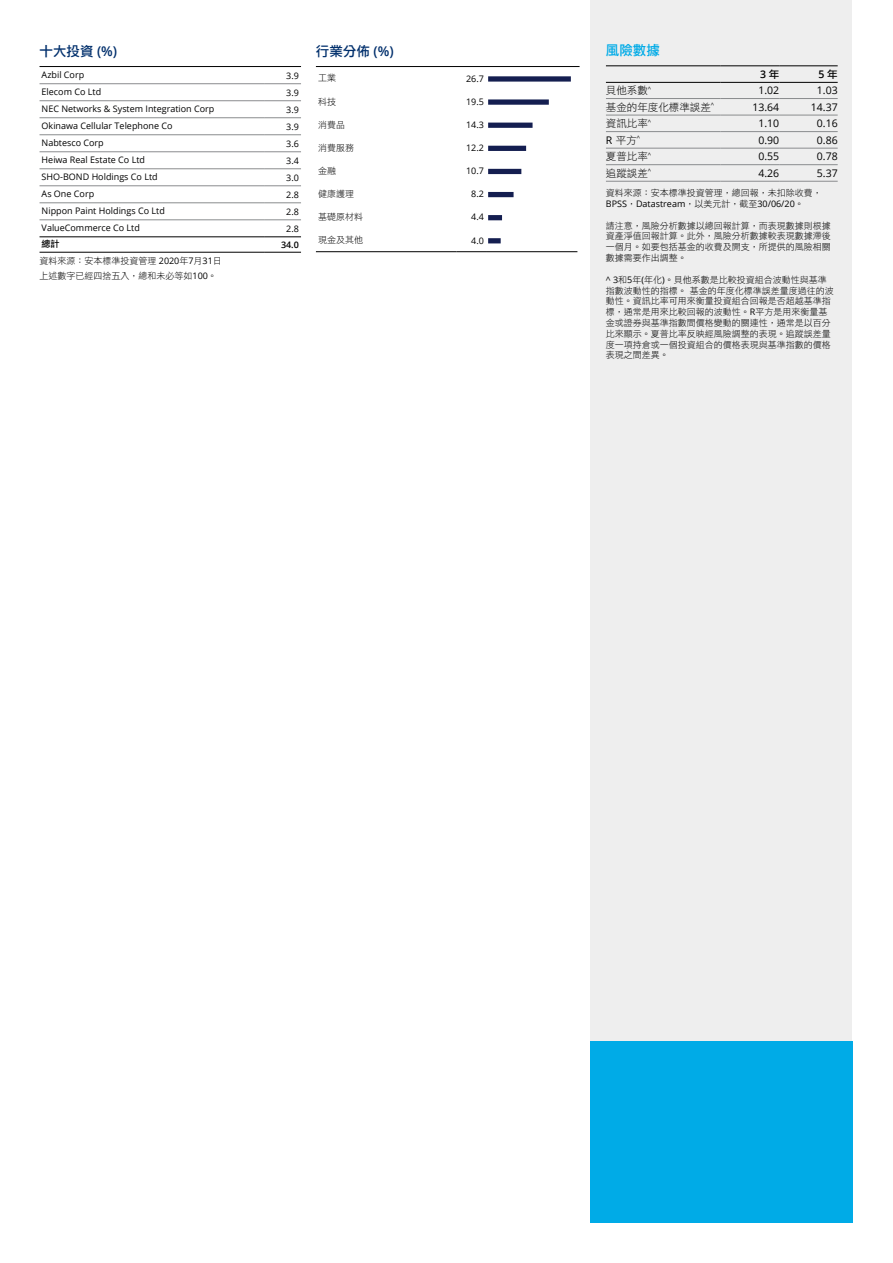
<style>
.page{position:relative;width:893px;height:1263px;background:#fff}
.page>*{position:absolute;margin:0;border:0;box-sizing:border-box;transform-origin:0 0}
.Open_Sans_SemilBold{font:13.5px "DF Li Hei HK W5";color:#002f6c}
.Open_Sans_SemilBold-2{font:13.5px "DF Li Hei HK W5";color:#00abe7}
.Open_Sans_7pt_Black{font:10.5px "Open Sans";color:#000}
.Open_Sans_7pt_Black-2{font:10.5px "DF Li Hei HK W3";color:#000}
.Open_Sans_SemiBold_7{font:600 10.5px "Open Sans";color:#000}
.Open_Sans_6pt_Black{font:9px/10.8px "DF Li Hei HK W3";color:#000}
.Open_Sans_6pt_Black-2{font:9px "Open Sans";color:#000}
.Open_Sans_SemiBold_6{font:600 9px "Open Sans";color:#000}
.Open_Sans_SemiBold_6-2{font:9px "DF Li Hei HK W5";color:#000}
.s1{font-family:"Open Sans";font-weight:600}
.s2{font-family:"Open Sans"}
.s3{font-family:"DF Li Hei HK W5";font-weight:400}
</style>
<div class="page">
<div style="left:590px;top:0;width:262px;height:1219px;background:#eee"></div>
<hr style="left:40px;top:66px;width:261px;height:1px;background:#000">
<hr style="left:40px;top:83px;width:225px;height:1px;background:#8a8c8e">
<hr style="left:265px;top:83px;width:36px;height:1px;background:#8a8c8e">
<hr style="left:40px;top:100px;width:225px;height:1px;background:#8a8c8e">
<hr style="left:265px;top:100px;width:36px;height:1px;background:#8a8c8e">
<hr style="left:40px;top:117px;width:225px;height:1px;background:#8a8c8e">
<hr style="left:265px;top:117px;width:36px;height:1px;background:#8a8c8e">
<hr style="left:40px;top:134px;width:225px;height:1px;background:#8a8c8e">
<hr style="left:265px;top:134px;width:36px;height:1px;background:#8a8c8e">
<hr style="left:40px;top:152px;width:225px;height:1px;background:#8a8c8e">
<hr style="left:265px;top:152px;width:36px;height:1px;background:#8a8c8e">
<hr style="left:40px;top:169px;width:225px;height:1px;background:#8a8c8e">
<hr style="left:265px;top:169px;width:36px;height:1px;background:#8a8c8e">
<hr style="left:40px;top:186px;width:225px;height:1px;background:#8a8c8e">
<hr style="left:265px;top:186px;width:36px;height:1px;background:#8a8c8e">
<hr style="left:40px;top:203px;width:225px;height:1px;background:#8a8c8e">
<hr style="left:265px;top:203px;width:36px;height:1px;background:#8a8c8e">
<hr style="left:40px;top:220px;width:225px;height:1px;background:#8a8c8e">
<hr style="left:265px;top:220px;width:36px;height:1px;background:#8a8c8e">
<hr style="left:40px;top:237px;width:225px;height:1px;background:#000">
<hr style="left:40px;top:252px;width:225px;height:1px;background:#000">
<hr style="left:265px;top:237px;width:36px;height:1px;background:#000">
<hr style="left:265px;top:252px;width:36px;height:1px;background:#000">
<hr style="left:316px;top:66px;width:264px;height:1px;background:#000">
<hr style="left:316px;top:251px;width:140px;height:1px;background:#000">
<hr style="left:456px;top:251px;width:30px;height:1px;background:#000">
<hr style="left:486px;top:251px;width:91px;height:1px;background:#000">
<div style="left:488px;top:76px;width:83px;height:6px;background:#141e50"></div>
<div style="left:488px;top:99px;width:61px;height:6px;background:#141e50"></div>
<div style="left:488px;top:123px;width:45px;height:5px;background:#141e50"></div>
<div style="left:488px;top:146px;width:38px;height:5px;background:#141e50"></div>
<div style="left:488px;top:169px;width:33px;height:5px;background:#141e50"></div>
<div style="left:488px;top:192px;width:26px;height:5px;background:#141e50"></div>
<div style="left:488px;top:215px;width:14px;height:5px;background:#141e50"></div>
<div style="left:488px;top:238px;width:13px;height:5px;background:#141e50"></div>
<hr style="left:606px;top:65px;width:115px;height:1px;background:#000">
<hr style="left:721px;top:65px;width:58px;height:1px;background:#000">
<hr style="left:779px;top:65px;width:59px;height:1px;background:#000">
<hr style="left:606px;top:82px;width:115px;height:1px;background:#000">
<hr style="left:721px;top:82px;width:58px;height:1px;background:#000">
<hr style="left:779px;top:82px;width:59px;height:1px;background:#000">
<hr style="left:606px;top:98px;width:115px;height:1px;background:#8a8c8e">
<hr style="left:721px;top:98px;width:58px;height:1px;background:#8a8c8e">
<hr style="left:779px;top:98px;width:59px;height:1px;background:#8a8c8e">
<hr style="left:606px;top:115px;width:115px;height:1px;background:#8a8c8e">
<hr style="left:721px;top:115px;width:58px;height:1px;background:#8a8c8e">
<hr style="left:779px;top:115px;width:59px;height:1px;background:#8a8c8e">
<hr style="left:606px;top:131px;width:115px;height:1px;background:#8a8c8e">
<hr style="left:721px;top:131px;width:58px;height:1px;background:#8a8c8e">
<hr style="left:779px;top:131px;width:59px;height:1px;background:#8a8c8e">
<hr style="left:606px;top:148px;width:115px;height:1px;background:#8a8c8e">
<hr style="left:721px;top:148px;width:58px;height:1px;background:#8a8c8e">
<hr style="left:779px;top:148px;width:59px;height:1px;background:#8a8c8e">
<hr style="left:606px;top:164px;width:115px;height:1px;background:#8a8c8e">
<hr style="left:721px;top:164px;width:58px;height:1px;background:#8a8c8e">
<hr style="left:779px;top:164px;width:59px;height:1px;background:#8a8c8e">
<hr style="left:606px;top:181px;width:115px;height:1px;background:#8a8c8e">
<hr style="left:721px;top:181px;width:58px;height:1px;background:#8a8c8e">
<hr style="left:779px;top:181px;width:59px;height:1px;background:#8a8c8e">
<div style="left:590px;top:1041px;width:263px;height:181px;background:#00abe7"></div>
<p class="Open_Sans_SemilBold" style="left:40px;top:43px;width:79px">十大投資 <span class="s1">(%)</span></p>
<p class="Open_Sans_6pt_Black-2" style="left:42px;top:68px;width:44px">Azbil Corp</p>
<p class="Open_Sans_6pt_Black-2" style="left:286px;top:69px;width:14px">3.9</p>
<p class="Open_Sans_6pt_Black-2" style="left:42px;top:85px;width:61px">Elecom Co Ltd</p>
<p class="Open_Sans_6pt_Black-2" style="left:286px;top:86px;width:14px">3.9</p>
<p class="Open_Sans_6pt_Black-2" style="left:42px;top:102px;width:174px">NEC Networks &amp; System Integration Corp</p>
<p class="Open_Sans_6pt_Black-2" style="left:286px;top:103px;width:14px">3.9</p>
<p class="Open_Sans_6pt_Black-2" style="left:42px;top:119px;width:132px">Okinawa Cellular Telephone Co</p>
<p class="Open_Sans_6pt_Black-2" style="left:286px;top:120px;width:14px">3.9</p>
<p class="Open_Sans_6pt_Black-2" style="left:42px;top:136px;width:64px">Nabtesco Corp</p>
<p class="Open_Sans_6pt_Black-2" style="left:286px;top:137px;width:14px">3.6</p>
<p class="Open_Sans_6pt_Black-2" style="left:42px;top:153px;width:105px">Heiwa Real Estate Co Ltd</p>
<p class="Open_Sans_6pt_Black-2" style="left:286px;top:154px;width:14px">3.4</p>
<p class="Open_Sans_6pt_Black-2" style="left:42px;top:170px;width:118px">SHO-BOND Holdings Co Ltd</p>
<p class="Open_Sans_6pt_Black-2" style="left:286px;top:171px;width:14px">3.0</p>
<p class="Open_Sans_6pt_Black-2" style="left:42px;top:187px;width:54px">As One Corp</p>
<p class="Open_Sans_6pt_Black-2" style="left:286px;top:188px;width:14px">2.8</p>
<p class="Open_Sans_6pt_Black-2" style="left:42px;top:204px;width:125px">Nippon Paint Holdings Co Ltd</p>
<p class="Open_Sans_6pt_Black-2" style="left:286px;top:205px;width:14px">2.8</p>
<p class="Open_Sans_6pt_Black-2" style="left:42px;top:221px;width:100px">ValueCommerce Co Ltd</p>
<p class="Open_Sans_6pt_Black-2" style="left:286px;top:222px;width:14px">2.8</p>
<p class="Open_Sans_SemiBold_6-2" style="left:42px;top:239px;width:20px">總計</p>
<p class="Open_Sans_SemiBold_6" style="left:281px;top:238px;width:19px">34.0</p>
<p class="Open_Sans_6pt_Black" style="left:40px;top:255px;width:184px">資料來源：安本標準投資管理 <span class="s2">2020</span>年<span class="s2">7</span>月<span class="s2">31</span>日</p>
<p class="Open_Sans_6pt_Black" style="left:40px;top:270px;width:179px">上述數字已經四捨五入，總和未必等如<span class="s2">100</span>。</p>
<p class="Open_Sans_SemilBold" style="left:316px;top:43px;width:79px">行業分佈 <span class="s1">(%)</span></p>
<p class="Open_Sans_6pt_Black" style="left:318px;top:73px;width:19px">工業</p>
<p class="Open_Sans_6pt_Black-2" style="left:466px;top:72px;width:19px">26.7</p>
<p class="Open_Sans_6pt_Black" style="left:318px;top:96px;width:19px">科技</p>
<p class="Open_Sans_6pt_Black-2" style="left:466px;top:95px;width:19px">19.5</p>
<p class="Open_Sans_6pt_Black" style="left:318px;top:119px;width:28px">消費品</p>
<p class="Open_Sans_6pt_Black-2" style="left:466px;top:119px;width:19px">14.3</p>
<p class="Open_Sans_6pt_Black" style="left:318px;top:142px;width:37px">消費服務</p>
<p class="Open_Sans_6pt_Black-2" style="left:466px;top:142px;width:19px">12.2</p>
<p class="Open_Sans_6pt_Black" style="left:318px;top:165px;width:19px">金融</p>
<p class="Open_Sans_6pt_Black-2" style="left:466px;top:165px;width:19px">10.7</p>
<p class="Open_Sans_6pt_Black" style="left:318px;top:188px;width:37px">健康護理</p>
<p class="Open_Sans_6pt_Black-2" style="left:471px;top:188px;width:14px">8.2</p>
<p class="Open_Sans_6pt_Black" style="left:318px;top:211px;width:46px">基礎原材料</p>
<p class="Open_Sans_6pt_Black-2" style="left:471px;top:211px;width:14px">4.4</p>
<p class="Open_Sans_6pt_Black" style="left:318px;top:235px;width:46px">現金及其他</p>
<p class="Open_Sans_6pt_Black-2" style="left:471px;top:234px;width:14px">4.0</p>
<p class="Open_Sans_SemilBold-2" style="left:606px;top:43px;width:55px">風險數據</p>
<p class="Open_Sans_SemiBold_7" style="left:760px;top:67px;width:21px">3 <span class="s3">年</span></p>
<p class="Open_Sans_SemiBold_7" style="left:818px;top:67px;width:21px">5 <span class="s3">年</span></p>
<p class="Open_Sans_7pt_Black-2" style="left:606px;top:85px;width:47px">貝他系數<sup>^</sup></p>
<p class="Open_Sans_7pt_Black" style="left:758px;top:83px;width:22px">1.02</p>
<p class="Open_Sans_7pt_Black" style="left:817px;top:83px;width:22px">1.03</p>
<p class="Open_Sans_7pt_Black-2" style="left:606px;top:101px;width:110px">基金的年度化標準誤差<sup>^</sup></p>
<p class="Open_Sans_7pt_Black" style="left:752px;top:100px;width:28px">13.64</p>
<p class="Open_Sans_7pt_Black" style="left:811px;top:100px;width:28px">14.37</p>
<p class="Open_Sans_7pt_Black-2" style="left:606px;top:118px;width:47px">資訊比率<sup>^</sup></p>
<p class="Open_Sans_7pt_Black" style="left:758px;top:116px;width:22px">1.10</p>
<p class="Open_Sans_7pt_Black" style="left:817px;top:116px;width:22px">0.16</p>
<p class="Open_Sans_7pt_Black-2" style="left:606px;top:134px;width:36px"><span class="s2">R</span> 平方<sup>^</sup></p>
<p class="Open_Sans_7pt_Black" style="left:758px;top:133px;width:22px">0.90</p>
<p class="Open_Sans_7pt_Black" style="left:817px;top:133px;width:22px">0.86</p>
<p class="Open_Sans_7pt_Black-2" style="left:606px;top:151px;width:47px">夏普比率<sup>^</sup></p>
<p class="Open_Sans_7pt_Black" style="left:758px;top:149px;width:22px">0.55</p>
<p class="Open_Sans_7pt_Black" style="left:817px;top:149px;width:22px">0.78</p>
<p class="Open_Sans_7pt_Black-2" style="left:606px;top:168px;width:47px">追蹤誤差<sup>^</sup></p>
<p class="Open_Sans_7pt_Black" style="left:758px;top:166px;width:22px">4.26</p>
<p class="Open_Sans_7pt_Black" style="left:817px;top:166px;width:22px">5.37</p>
<p class="Open_Sans_6pt_Black" style="left:606px;top:187px;width:217px">資料來源：安本標準投資管理，總回報，未扣除收費，<br><span class="s2">BPSS</span>，<span class="s2">Datastream</span>，以美元計，截至<span class="s2">30/06/20</span>。</p>
<p class="Open_Sans_6pt_Black" style="left:606px;top:220px;width:226px;text-align:justify">請注意，風險分析數據以總回報計算，而表現數據則根據資產淨值回報計算。此外，風險分析數據較表現數據滯後一個月。如要包括基金的收費及開支，所提供的風險相關數據需要作出調整。</p>
<p class="Open_Sans_6pt_Black" style="left:606px;top:274px;width:229px"><span class="s2">^ 3</span>和<span class="s2">5</span>年<span class="s2">(</span>年化<span class="s2">)</span>。貝他系數是比較投資組合波動性與基準指數波動性的指標。基金的年度化標準誤差量度過往的波動性。資訊比率可用來衡量投資組合回報是否超越基準指標，通常是用來比較回報的波動性。<span class="s2">R</span>平方是用來衡量基金或證券與基準指數間價格變動的關連性，通常是以百分比來顯示。夏普比率反映經風險調整的表現。追蹤誤差量度一項持倉或一個投資組合的價格表現與基準指數的價格表現之間差異。</p>
</div>
